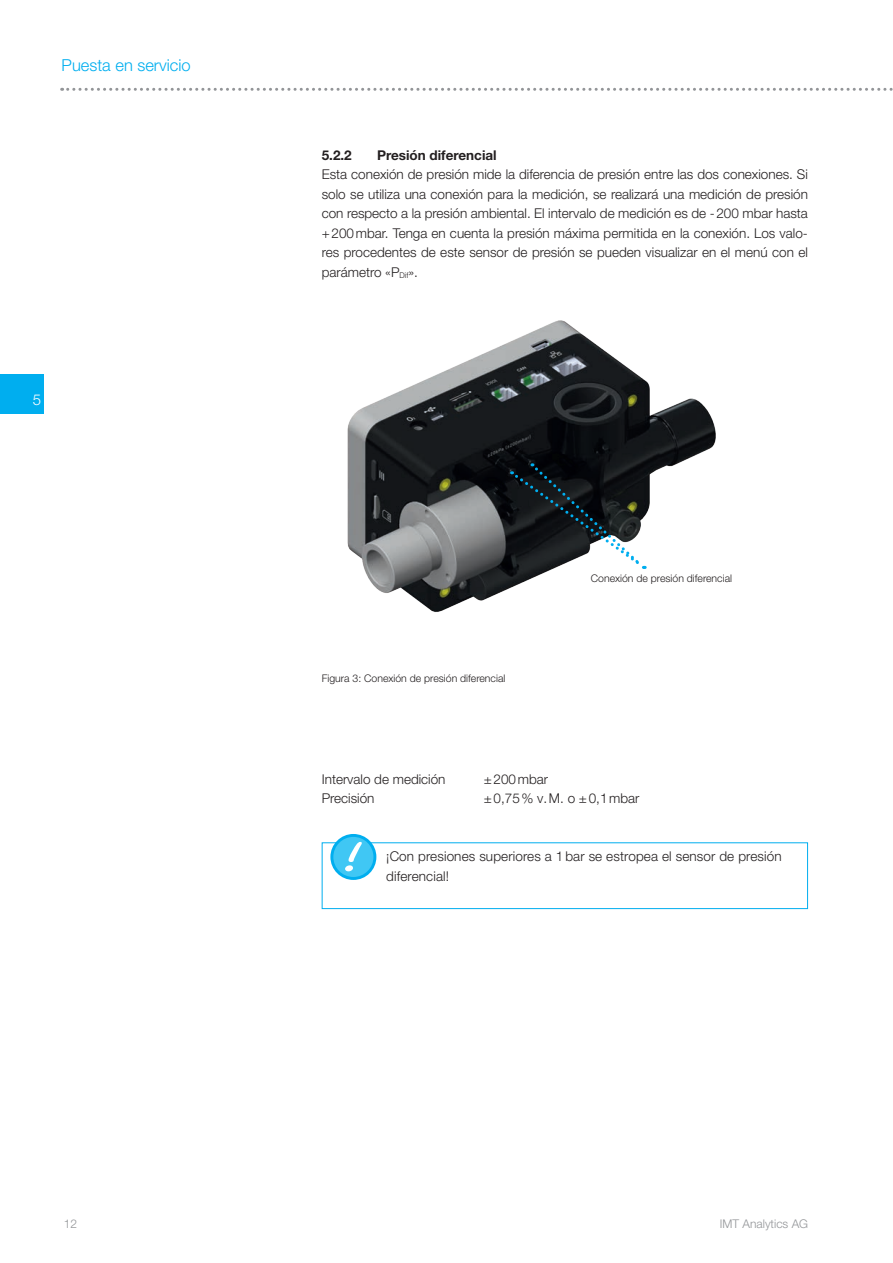
<style>
.page{position:relative;width:893px;height:1263px;background:#fff}
.page>*{position:absolute;margin:0;border:0;box-sizing:border-box;transform-origin:0 0}
.t1{font:300 16.5px "Helvetica Neue LT Pro";color:#00aeef}
.t2{font:300 15px "Helvetica Neue LT Pro";color:#fff}
.t3{font:300 13.5px/19.5px "Helvetica Neue LT Pro";color:#231f20;text-align:justify}
.t4{font:700 13.5px "Helvetica Neue LT Pro";color:#231f20}
.t5{font:300 12px "Helvetica Neue LT Pro";color:#939598}
.t6{font:300 10.5px "Helvetica Neue LT Pro";color:#231f20}
</style>
<div class="page">
<svg style="left:62px;top:88px;width:831px;height:3px"></svg>
<div style="left:0;top:374px;width:43px;height:39px;background:#00aeef"></div>
<img style="left:347px;top:320px;width:369px;height:292px">
<svg style="left:512px;top:463px;width:134px;height:107px;background:#363c40"></svg>
<div style="left:322px;top:842px;width:486px;height:67px;border:1px solid #00aeef"></div>
<div style="left:332px;top:835px;width:43px;height:43px;background:#40c7f4;border-radius:50%"></div>
<div style="left:330px;top:834px;width:46px;height:46px;border:3px solid #00aeef;border-radius:50%"></div>
<svg style="left:345px;top:842px;width:17px;height:29px"></svg>
<p class="t1" style="left:62px;top:55px;width:130px">Puesta en servicio</p>
<p class="t2" style="left:33px;top:390px;width:10px">5</p>
<p class="t4" style="left:322px;top:146px;width:32px">5.2.2</p>
<p class="t4" style="left:377px;top:146px;width:121px">Presión diferencial</p>
<p class="t3" style="left:322px;top:164px;width:488px">Esta conexión de presión mide la diferencia de presión entre las dos conexiones. Si solo se utiliza una conexión para la medición, se realizará una medición de presión con respecto a la presión ambiental. El intervalo de medición es de -200 mbar hasta +200mbar. Tenga en cuenta la presión máxima permitida en la conexión. Los valo&shy;res procedentes de este sensor de presión se pueden visualizar en el menú con el parámetro «P<sub>Dif</sub>».</p>
<p class="t6" style="left:322px;top:672px;width:185px">Figura 3: Conexión de presión diferencial</p>
<p class="t6" style="left:591px;top:572px;width:143px">Conexión de presión diferencial</p>
<p class="t3" style="left:322px;top:769px;width:125px">Intervalo de medición</p>
<p class="t3" style="left:484px;top:769px;width:66px">±200mbar</p>
<p class="t3" style="left:322px;top:788px;width:54px">Precisión</p>
<p class="t3" style="left:484px;top:788px;width:157px">±0,75% v.M. o ±0,1mbar</p>
<p class="t3" style="left:386px;top:846px;width:397px">¡Con presiones superiores a 1 bar se estropea el sensor de presión diferencial!</p>
<p class="t5" style="left:64px;top:1217px;width:15px">12</p>
<p class="t5" style="left:720px;top:1217px;width:90px">IMT Analytics AG</p>
</div>
